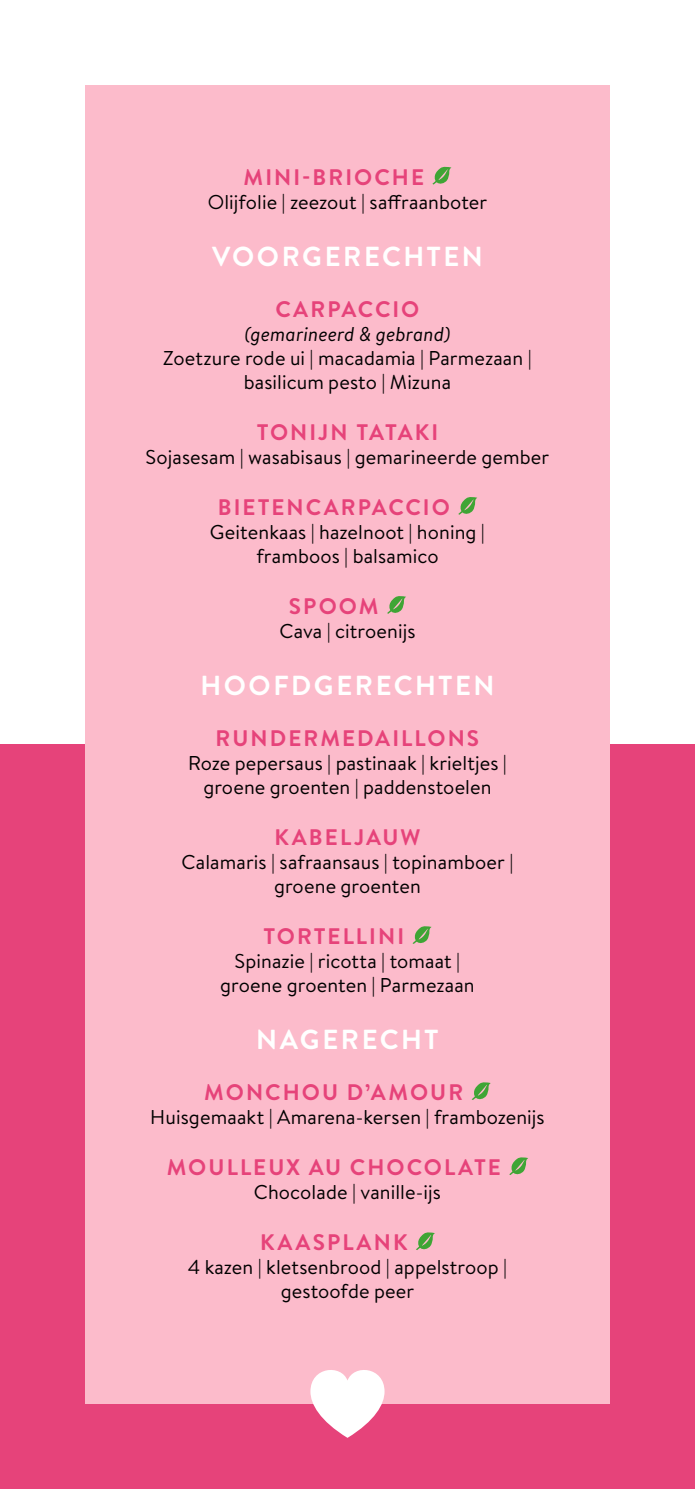
<style>
.page{position:relative;width:695px;height:1489px;background:#fff}
.page>*{position:absolute;margin:0;border:0;box-sizing:border-box;transform-origin:0 0}
.t1{font:700 27.5px "Brandon Text";letter-spacing:.095em;color:#fff}
.t2{font:700 22.5px "Brandon Text";letter-spacing:.09em;color:#e6437a}
.t3{font:20px/24px "Brandon Text";letter-spacing:.005em;color:#000;text-align:center}
.t4{font:italic 20px "Brandon Text";letter-spacing:.005em;color:#000}
</style>
<div class="page">
<div style="left:0;top:744px;width:694px;height:744px;background:#e6437a"></div>
<div style="left:85px;top:85px;width:524px;height:1318px;background:#fcbbcb"></div>
<svg style="left:432px;top:166px;width:19px;height:19px"></svg>
<svg style="left:458px;top:497px;width:19px;height:18px"></svg>
<svg style="left:387px;top:596px;width:19px;height:18px"></svg>
<svg style="left:412px;top:926px;width:19px;height:18px"></svg>
<svg style="left:471px;top:1082px;width:19px;height:18px"></svg>
<svg style="left:509px;top:1157px;width:19px;height:18px"></svg>
<svg style="left:416px;top:1232px;width:19px;height:18px"></svg>
<svg style="left:310px;top:1370px;width:74px;height:67px"></svg>
<p class="t2" style="left:243px;top:161px;width:182px">MINI-BRIOCHE</p>
<p class="t3" style="left:208px;top:189px;width:281px">Olijfolie | zeezout | saffraanboter</p>
<h1 class="t1" style="left:212px;top:237px;width:272px">VOORGERECHTEN</h1>
<p class="t2" style="left:275px;top:293px;width:145px">CARPACCIO</p>
<p class="t4" style="left:244px;top:320px;width:208px">(gemarineerd &amp; gebrand)</p>
<p class="t3" style="left:163px;top:345px;width:370px">Zoetzure rode ui | macadamia | Parmezaan | basilicum pesto | Mizuna</p>
<p class="t2" style="left:257px;top:416px;width:183px">TONIJN TATAKI</p>
<p class="t3" style="left:146px;top:444px;width:405px">Sojasesam | wasabisaus | gemarineerde gember</p>
<p class="t2" style="left:218px;top:491px;width:233px">BIETENCARPACCIO</p>
<p class="t3" style="left:210px;top:519px;width:276px">Geitenkaas | hazelnoot | honing | framboos | balsamico</p>
<p class="t2" style="left:289px;top:590px;width:91px">SPOOM</p>
<p class="t3" style="left:279px;top:618px;width:138px">Cava | citroenijs</p>
<h1 class="t1" style="left:200px;top:666px;width:295px">HOOFDGERECHTEN</h1>
<p class="t2" style="left:215px;top:722px;width:265px">RUNDERMEDAILLONS</p>
<p class="t3" style="left:188px;top:750px;width:320px">Roze pepersaus | pastinaak | krieltjes | groene groenten | paddenstoelen</p>
<p class="t2" style="left:274px;top:821px;width:147px">KABELJAUW</p>
<p class="t3" style="left:181px;top:849px;width:333px">Calamaris | safraansaus | topinamboer | groene groenten</p>
<p class="t2" style="left:263px;top:920px;width:142px">TORTELLINI</p>
<p class="t3" style="left:220px;top:948px;width:256px">Spinazie | ricotta | tomaat | groene groenten | Parmezaan</p>
<h1 class="t1" style="left:256px;top:1020px;width:184px">NAGERECHT</h1>
<p class="t2" style="left:204px;top:1076px;width:260px">MONCHOU D’AMOUR</p>
<p class="t3" style="left:150px;top:1104px;width:396px">Huisgemaakt | Amarena-kersen | frambozenijs</p>
<p class="t2" style="left:167px;top:1151px;width:335px">MOULLEUX AU CHOCOLATE</p>
<p class="t3" style="left:254px;top:1179px;width:188px">Chocolade | vanille-ijs</p>
<p class="t2" style="left:260px;top:1226px;width:149px">KAASPLANK</p>
<p class="t3" style="left:188px;top:1254px;width:321px">4 kazen | kletsenbrood | appelstroop | gestoofde peer</p>
</div>
